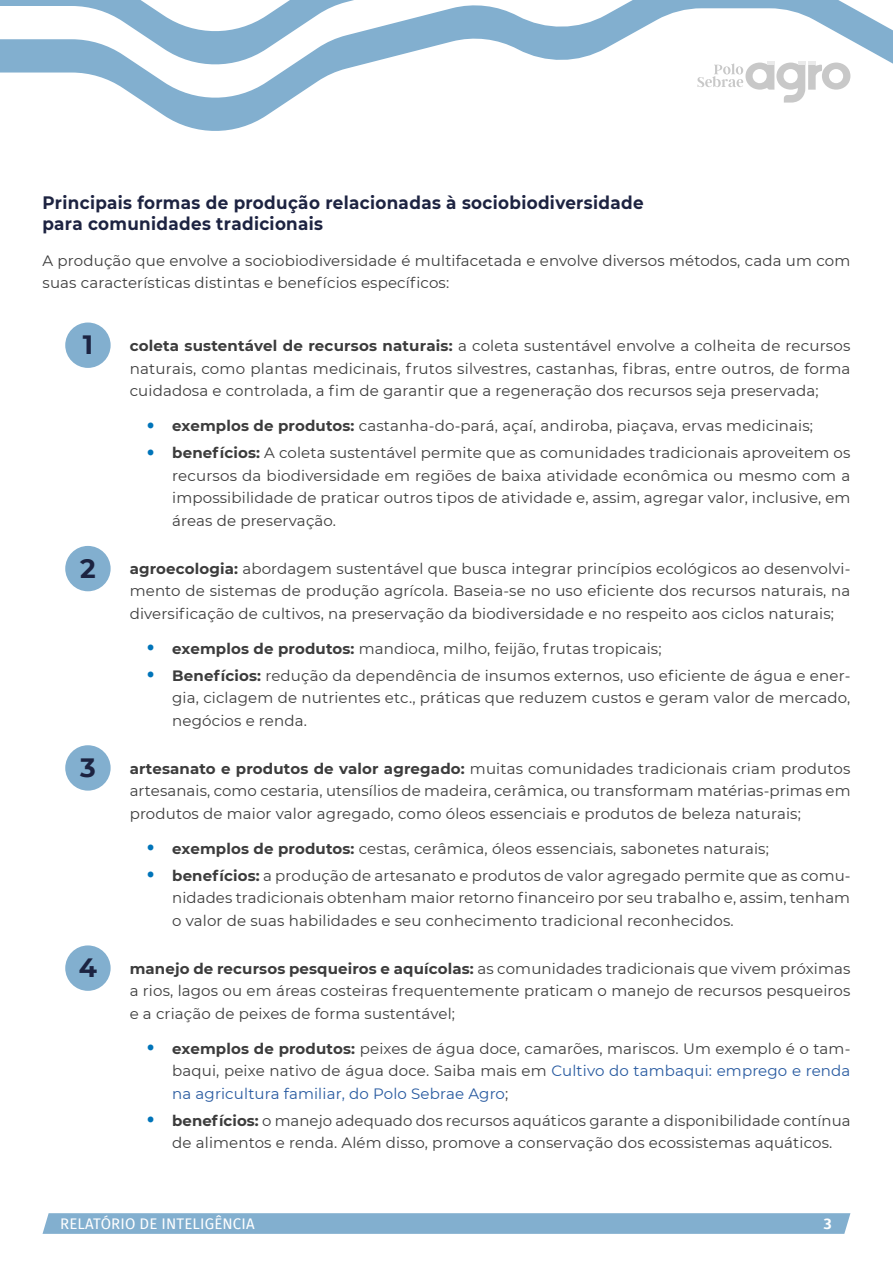
<style>
.page{position:relative;width:893px;height:1263px;background:#fff}
.page>*{position:absolute;margin:0;border:0;box-sizing:border-box;transform-origin:0 0}
.topico_check{font:700 26.4px "Montserrat";color:#1c2341}
.Subtitulo{font:700 18px/21.6px "Montserrat";letter-spacing:.02em;color:#1d2341;scale:.93 1}
.Corpo11pt{font:15px/22.5px "Montserrat";letter-spacing:.01em;color:#3c3c3c;text-align:justify}
.t1{font:15px "Fira Sans";letter-spacing:.01em;color:#fff}
.t2{font:700 15px "Campuni";color:#fff}
.s1{font-weight:700}
.s2{font-size:37.5px;color:#0074b9}
.s3{color:#285aa0}
</style>
<div class="page">
<svg style="left:0;top:70px;width:851px;height:61px"></svg>
<svg style="left:0;top:3px;width:893px;height:67px"></svg>
<svg style="left:0;top:0;width:844px;height:3px"></svg>
<svg style="left:43px;top:1213px;width:807px;height:21px;background:#84b0d0"></svg>
<svg style="left:697px;top:61px;width:153px;height:42px"></svg>
<div style="left:65px;top:322px;width:46px;height:46px;background:#82afcf;border-radius:50%"></div>
<div style="left:65px;top:546px;width:46px;height:45px;background:#82afcf;border-radius:50%"></div>
<div style="left:65px;top:745px;width:46px;height:46px;background:#82afcf;border-radius:50%"></div>
<div style="left:65px;top:945px;width:46px;height:46px;background:#82afcf;border-radius:50%"></div>
<p class="Subtitulo" style="left:43px;top:191px;width:648px">Principais formas de produção relacionadas à sociobiodiversidade para comunidades tradicionais</p>
<p class="Corpo11pt" style="left:43px;top:249px;width:809px">A produção que envolve a sociobiodiversidade é multifacetada e envolve diversos métodos, cada um com suas características distintas e benefícios específicos:</p>
<p class="topico_check" style="left:83px;top:326px;width:12px">1</p>
<p class="topico_check" style="left:80px;top:549px;width:17px">2</p>
<p class="topico_check" style="left:80px;top:748px;width:17px">3</p>
<p class="topico_check" style="left:79px;top:949px;width:20px">4</p>
<p class="Corpo11pt" style="left:130px;top:334px;width:722px"><span class="s1">coleta sustentável de recursos naturais:</span> a coleta sustentável envolve a colheita de recursos naturais, como plantas medicinais, frutos silvestres, castanhas, fibras, entre outros, de forma cuidadosa e controlada, a fim de garantir que a regeneração dos recursos seja preservada;</p>
<p class="Corpo11pt" style="left:145px;top:414px;width:669px"><span class="s2">•</span> <span class="s1">exemplos de produtos:</span> castanha-do-pará, açaí, andiroba, piaçava, ervas medicinais;</p>
<p class="Corpo11pt" style="left:172px;top:441px;width:680px;text-indent:-27px"><span class="s2">•</span> <span class="s1">benefícios:</span> A coleta sustentável permite que as comunidades tradicionais aproveitem os recursos da biodiversidade em regiões de baixa atividade econômica ou mesmo com a impossibilidade de praticar outros tipos de atividade e, assim, agregar valor, inclusive, em áreas de preservação.</p>
<p class="Corpo11pt" style="left:130px;top:556px;width:722px"><span class="s1">agroecologia:</span> abordagem sustentável que busca integrar princípios ecológicos ao desenvolvi&shy;mento de sistemas de produção agrícola. Baseia-se no uso eficiente dos recursos naturais, na diversificação de cultivos, na preservação da biodiversidade e no respeito aos ciclos naturais;</p>
<p class="Corpo11pt" style="left:145px;top:637px;width:518px"><span class="s2">•</span> <span class="s1">exemplos de produtos:</span> mandioca, milho, feijão, frutas tropicais;</p>
<p class="Corpo11pt" style="left:172px;top:663px;width:680px;text-indent:-27px"><span class="s2">•</span> <span class="s1">Benefícios:</span> redução da dependência de insumos externos, uso eficiente de água e ener&shy;gia, ciclagem de nutrientes etc., práticas que reduzem custos e geram valor de mercado, negócios e renda.</p>
<p class="Corpo11pt" style="left:130px;top:756px;width:722px"><span class="s1">artesanato e produtos de valor agregado:</span> muitas comunidades tradicionais criam produtos artesanais, como cestaria, utensílios de madeira, cerâmica, ou transformam matérias-primas em produtos de maior valor agregado, como óleos essenciais e produtos de beleza naturais;</p>
<p class="Corpo11pt" style="left:145px;top:837px;width:625px"><span class="s2">•</span> <span class="s1">exemplos de produtos:</span> cestas, cerâmica, óleos essenciais, sabonetes naturais;</p>
<p class="Corpo11pt" style="left:172px;top:863px;width:680px;text-indent:-27px"><span class="s2">•</span> <span class="s1">benefícios:</span> a produção de artesanato e produtos de valor agregado permite que as comu&shy;nidades tradicionais obtenham maior retorno financeiro por seu trabalho e, assim, tenham o valor de suas habilidades e seu conhecimento tradicional reconhecidos.</p>
<p class="Corpo11pt" style="left:130px;top:956px;width:722px"><span class="s1">manejo de recursos pesqueiros e aquícolas:</span> as comunidades tradicionais que vivem próximas a rios, lagos ou em áreas costeiras frequentemente praticam o manejo de recursos pesqueiros e a criação de peixes de forma sustentável;</p>
<p class="Corpo11pt" style="left:172px;top:1037px;width:680px;text-indent:-27px"><span class="s2">•</span> <span class="s1">exemplos de produtos:</span> peixes de água doce, camarões, mariscos. Um exemplo é o tam&shy;baqui, peixe nativo de água doce. Saiba mais em <span class="s3">Cultivo do tambaqui: emprego e renda na agricultura familiar, do Polo Sebrae Agro</span>;</p>
<p class="Corpo11pt" style="left:145px;top:1108px;width:707px;text-align:center"><span class="s2">•</span> <span class="s1">benefícios:</span> o manejo adequado dos recursos aquáticos garante a disponibilidade contínua de alimentos e renda. Além disso, promove a conservação dos ecossistemas aquáticos.</p>
<p class="t1" style="left:60px;top:1213px;width:196px">RELATÓRIO DE INTELIGÊNCIA</p>
<p class="t2" style="left:823px;top:1214px;width:10px">3</p>
</div>
